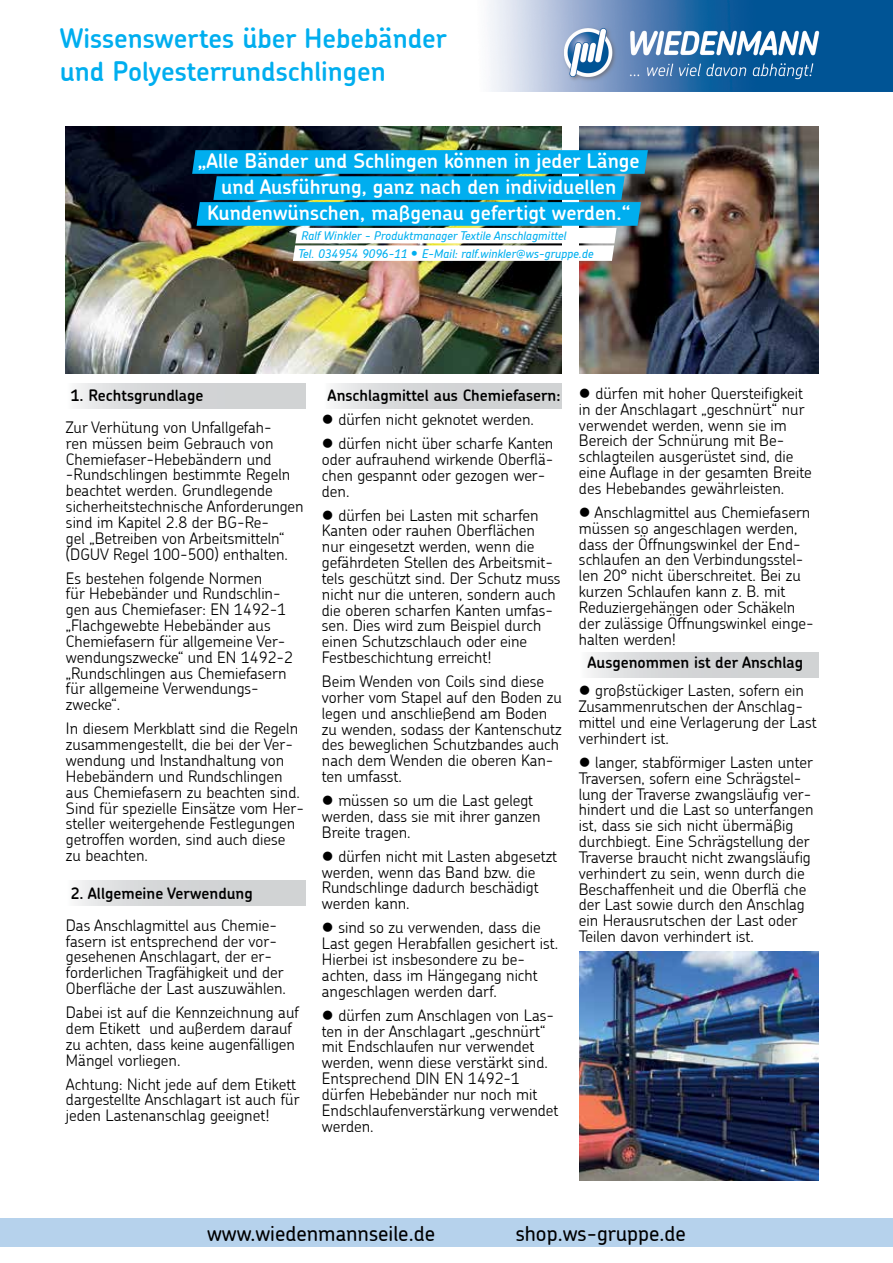
<style>
.page{position:relative;width:893px;height:1263px;background:#fff}
.page>*{position:absolute;margin:0;border:0;box-sizing:border-box;transform-origin:0 0}
.t1{font:600 27px/32.4px "Chevin";color:#00aeef}
.t2{font:600 25.95px "Chevin";color:#00aeef}
.t3{font:500 21px "Chevin";color:#000001}
.t4{font:600 20.1px/26px "Chevin";color:#fff;text-align:center}
.t5{font:300 15.9px/15.9px "Chevin";color:#000}
.t6{font:600 15.9px "Chevin";color:#000}
.t7{font:italic 500 12px/17.2px "Chevin";color:#00afef}
.s1{font-weight:300;font-style:normal;font-size:14.4px;color:#00aeef}
</style>
<div class="page">
<svg style="left:77px;top:880px;width:229px;height:26px"></svg>
<svg style="left:333px;top:383px;width:229px;height:26px"></svg>
<img style="left:65px;top:126px;width:497px;height:248px">
<img style="left:579px;top:126px;width:240px;height:248px">
<svg style="left:76px;top:383px;width:229px;height:26px"></svg>
<img style="left:579px;top:952px;width:240px;height:228px">
<svg style="left:192px;top:150px;width:456px;height:111px"></svg>
<svg style="left:590px;top:652px;width:228px;height:26px"></svg>
<img style="left:487px;top:0;width:406px;height:92px">
<div style="left:0;top:1218px;width:893px;height:29px;background:#b6d2ec"></div>
<h1 class="t1" style="left:60px;top:22px;width:388px">Wissenswertes über Hebebänder und Polyesterrundschlingen</h1>
<h2 class="t2" style="left:65px;top:45px;width:373px">Wissenswertes über Hebebänder</h2>
<p class="t4" style="left:198px;top:148px;width:443px">„Alle Bänder und Schlingen können in jeder Länge und Ausführung, ganz nach den individuellen<br>Kundenwünschen, maßgenau gefertigt werden.“</p>
<p class="t7" style="left:298px;top:227px;width:297px">Ralf Winkler - Produktmanager Textile Anschlagmittel<br>Tel. 034954 9096-11 <span class="s1">•</span> E-Mail: ralf.winkler@ws-gruppe.de</p>
<p class="t6" style="left:71px;top:385px;width:134px">1. Rechtsgrundlage</p>
<p class="t5" style="left:66px;top:419px;width:239px">Zur Verhütung von Unfallgefah-<br>ren müssen beim Gebrauch von<br>Chemiefaser-Hebebändern und -Rundschlingen bestimmte Regeln beachtet werden. Grundlegende sicherheitstechnische Anforderungen sind im Kapitel 2.8 der BG-Re-<br>gel „Betreiben von Arbeitsmitteln“ (DGUV Regel 100-500) enthalten.</p>
<p class="t5" style="left:66px;top:570px;width:229px">Es bestehen folgende Normen<br>für Hebebänder und Rundschlin&shy;gen aus Chemiefaser: EN 1492-1 „Flachgewebte Hebebänder aus<br>Chemiefasern für allgemeine Ver&shy;wendungszwecke“ und EN 1492-2 „Rundschlingen aus Chemiefasern für allgemeine Verwendungs&shy;zwecke“.</p>
<p class="t5" style="left:66px;top:720px;width:240px">In diesem Merkblatt sind die Regeln zusammengestellt, die bei der Ver&shy;wendung und Instandhaltung von<br>Hebebändern und Rundschlingen aus Chemiefasern zu beachten sind.<br>Sind für spezielle Einsätze vom Her&shy;steller weitergehende Festlegungen getroffen worden, sind auch diese zu beachten.</p>
<p class="t6" style="left:71px;top:883px;width:184px">2. Allgemeine Verwendung</p>
<p class="t5" style="left:66px;top:917px;width:222px">Das Anschlagmittel aus Chemie&shy;fasern ist entsprechend der vor&shy;gesehenen Anschlagart, der er&shy;forderlichen Tragfähigkeit und der Oberfläche der Last auszuwählen.</p>
<p class="t5" style="left:66px;top:1004px;width:235px">Dabei ist auf die Kennzeichnung auf dem Etikett und außerdem darauf zu achten, dass keine augenfälligen<br>Mängel vorliegen.</p>
<p class="t5" style="left:66px;top:1075px;width:235px">Achtung: Nicht jede auf dem Etikett dargestellte Anschlagart ist auch für jeden Lastenanschlag geeignet!</p>
<p class="t6" style="left:328px;top:385px;width:234px">Anschlagmittel aus Chemiefasern:</p>
<p class="t5" style="left:322px;top:411px;width:214px">● dürfen nicht geknotet werden.</p>
<p class="t5" style="left:322px;top:435px;width:233px">● dürfen nicht über scharfe Kanten oder aufrauhend wirkende Oberflä&shy;chen gespannt oder gezogen wer&shy;den.</p>
<p class="t5" style="left:322px;top:507px;width:240px">● dürfen bei Lasten mit scharfen Kanten oder rauhen Oberflächen nur eingesetzt werden, wenn die gefährdeten Stellen des Arbeitsmit&shy;tels geschützt sind. Der Schutz muss nicht nur die unteren, sondern auch die oberen scharfen Kanten umfas&shy;sen. Dies wird zum Beispiel durch einen Schutzschlauch oder eine Festbeschichtung erreicht!</p>
<p class="t5" style="left:322px;top:673px;width:241px">Beim Wenden von Coils sind diese vorher vom Stapel auf den Boden zu legen und anschließend am Boden zu wenden, sodass der Kantenschutz des beweglichen Schutzbandes auch nach dem Wenden die oberen Kan&shy;ten umfasst.</p>
<p class="t5" style="left:322px;top:792px;width:220px">● müssen so um die Last gelegt werden, dass sie mit ihrer ganzen<br>Breite tragen.</p>
<p class="t5" style="left:322px;top:848px;width:237px">● dürfen nicht mit Lasten abgesetzt werden, wenn das Band bzw. die<br>Rundschlinge dadurch beschädigt werden kann.</p>
<p class="t5" style="left:322px;top:919px;width:238px">● sind so zu verwenden, dass die<br>Last gegen Herabfallen gesichert ist.<br>Hierbei ist insbesondere zu be&shy;achten, dass im Hängegang nicht angeschlagen werden darf.</p>
<p class="t5" style="left:322px;top:1007px;width:238px">● dürfen zum Anschlagen von Las&shy;ten in der Anschlagart „geschnürt“ mit Endschlaufen nur verwendet werden, wenn diese verstärkt sind.<br>Entsprechend DIN EN 1492-1 dürfen Hebebänder nur noch mit<br>Endschlaufenverstärkung verwendet werden.</p>
<p class="t5" style="left:579px;top:385px;width:234px">● dürfen mit hoher Quersteifigkeit in der Anschlagart „geschnürt“ nur verwendet werden, wenn sie im Bereich der Schnürung mit Be&shy;schlagteilen ausgerüstet sind, die eine Auflage in der gesamten Breite des Hebebandes gewährleisten.</p>
<p class="t5" style="left:579px;top:504px;width:236px">● Anschlagmittel aus Chemiefasern müssen so angeschlagen werden, dass der Öffnungswinkel der End&shy;schlaufen an den Verbindungsstel&shy;len 20° nicht überschreitet. Bei zu kurzen Schlaufen kann z. B. mit<br>Reduziergehängen oder Schäkeln der zulässige Öffnungswinkel einge&shy;halten werden!</p>
<p class="t6" style="left:587px;top:652px;width:217px">Ausgenommen ist der Anschlag</p>
<p class="t5" style="left:579px;top:682px;width:240px">● großstückiger Lasten, sofern ein<br>Zusammenrutschen der Anschlag&shy;mittel und eine Verlagerung der Last verhindert ist.</p>
<p class="t5" style="left:579px;top:754px;width:236px">● langer, stabförmiger Lasten unter Traversen, sofern eine Schrägstel&shy;lung der Traverse zwangsläufig ver&shy;hindert und die Last so unterfangen ist, dass sie sich nicht übermäßig durchbiegt. Eine Schrägstellung der Traverse braucht nicht zwangsläufig verhindert zu sein, wenn durch die Beschaffenheit und die Oberflä che der Last sowie durch den Anschlag ein Herausrutschen der Last oder Teilen davon verhindert ist.</p>
<h3 class="t3" style="left:207px;top:1220px;width:230px">www.wiedenmannseile.de</h3>
<h3 class="t3" style="left:516px;top:1220px;width:172px">shop.ws-gruppe.de</h3>
</div>
